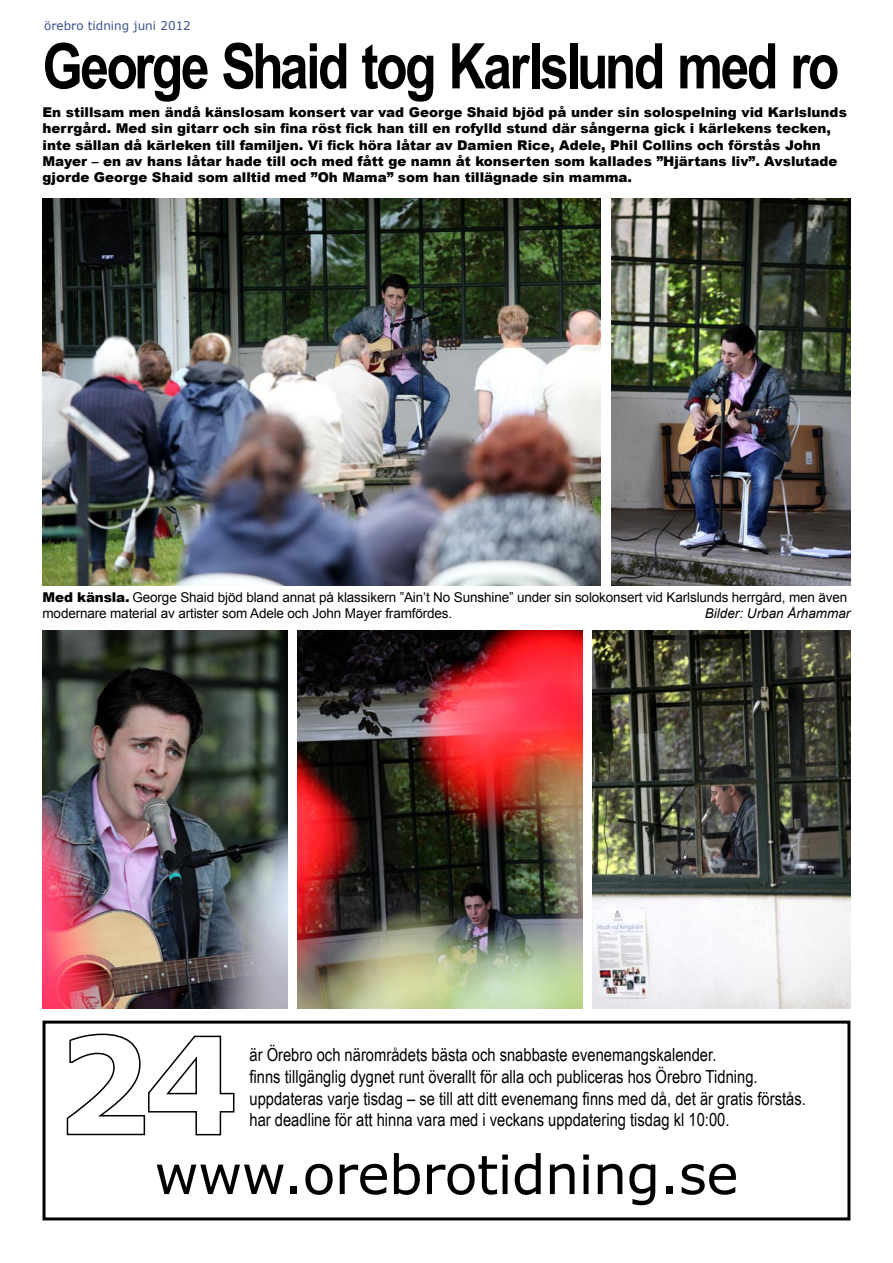
<style>
.page{position:relative;width:893px;height:1263px;background:#fff}
.page>*{position:absolute;margin:0;border:0;box-sizing:border-box;transform-origin:0 0}
.t1{font:700 63px "Arial Narrow";letter-spacing:-.04em;color:#000}
.t2{font:54px "Verdana";letter-spacing:-.01em;color:#000}
.t3{font:18px "Arial Narrow";color:#000}
.t4{font:900 13.5px/16.2px "Arial";color:#000}
.t5{font:13.5px/16.2px "Arial";letter-spacing:-.01em;color:#000}
.t6{font:italic 13.5px "Arial";color:#000}
.t7{font:12px "Verdana";color:#3a538e}
.s1{font-weight:900}
</style>
<div class="page">
<img style="left:298px;top:630px;width:284px;height:378px">
<img style="left:592px;top:630px;width:258px;height:378px">
<img style="left:43px;top:198px;width:557px;height:387px">
<img style="left:43px;top:630px;width:245px;height:378px">
<img style="left:612px;top:198px;width:238px;height:387px">
<div style="left:43px;top:1020px;width:807px;height:200px;border:3px solid #000"></div>
<svg style="left:66px;top:1033px;width:169px;height:103px"></svg>
<p class="t7" style="left:44px;top:17px;width:148px">örebro tidning juni 2012</p>
<p class="t1" style="left:43px;top:19px;width:798px">George Shaid tog Karlslund med ro</p>
<p class="t4" style="left:43px;top:104px;width:806px">En stillsam men ändå känslosam konsert var vad George Shaid bjöd på under sin solospelning vid Karlslunds herrgård. Med sin gitarr och sin fina röst fick han till en rofylld stund där sångerna gick i kärlekens tecken, inte sällan då kärleken till familjen. Vi fick höra låtar av Damien Rice, Adele, Phil Collins och förstås John Mayer – en av hans låtar hade till och med fått ge namn åt konserten som kallades ”Hjärtans liv”. Avslutade gjorde George Shaid som alltid med ”Oh Mama” som han tillägnade sin mamma.</p>
<p class="t5" style="left:43px;top:589px;width:806px"><span class="s1">Med känsla.</span> George Shaid bjöd bland annat på klassikern ”Ain’t No Sunshine” under sin solokonsert vid Karlslunds herrgård, men även modernare material av artister som Adele och John Mayer framfördes.</p>
<p class="t6" style="left:705px;top:604px;width:147px">Bilder: Urban Århammar</p>
<p class="t3" style="left:249px;top:1042px;width:468px">är Örebro och närområdets bästa och snabbaste evenemangskalender.</p>
<p class="t3" style="left:249px;top:1063px;width:510px">finns tillgänglig dygnet runt överallt för alla och publiceras hos Örebro Tidning.</p>
<p class="t3" style="left:249px;top:1085px;width:558px">uppdateras varje tisdag – se till att ditt evenemang finns med då, det är gratis förstås.</p>
<p class="t3" style="left:249px;top:1106px;width:482px">har deadline för att hinna vara med i veckans uppdatering tisdag kl 10:00.</p>
<p class="t2" style="left:154px;top:1137px;width:586px">www.orebrotidning.se</p>
</div>
